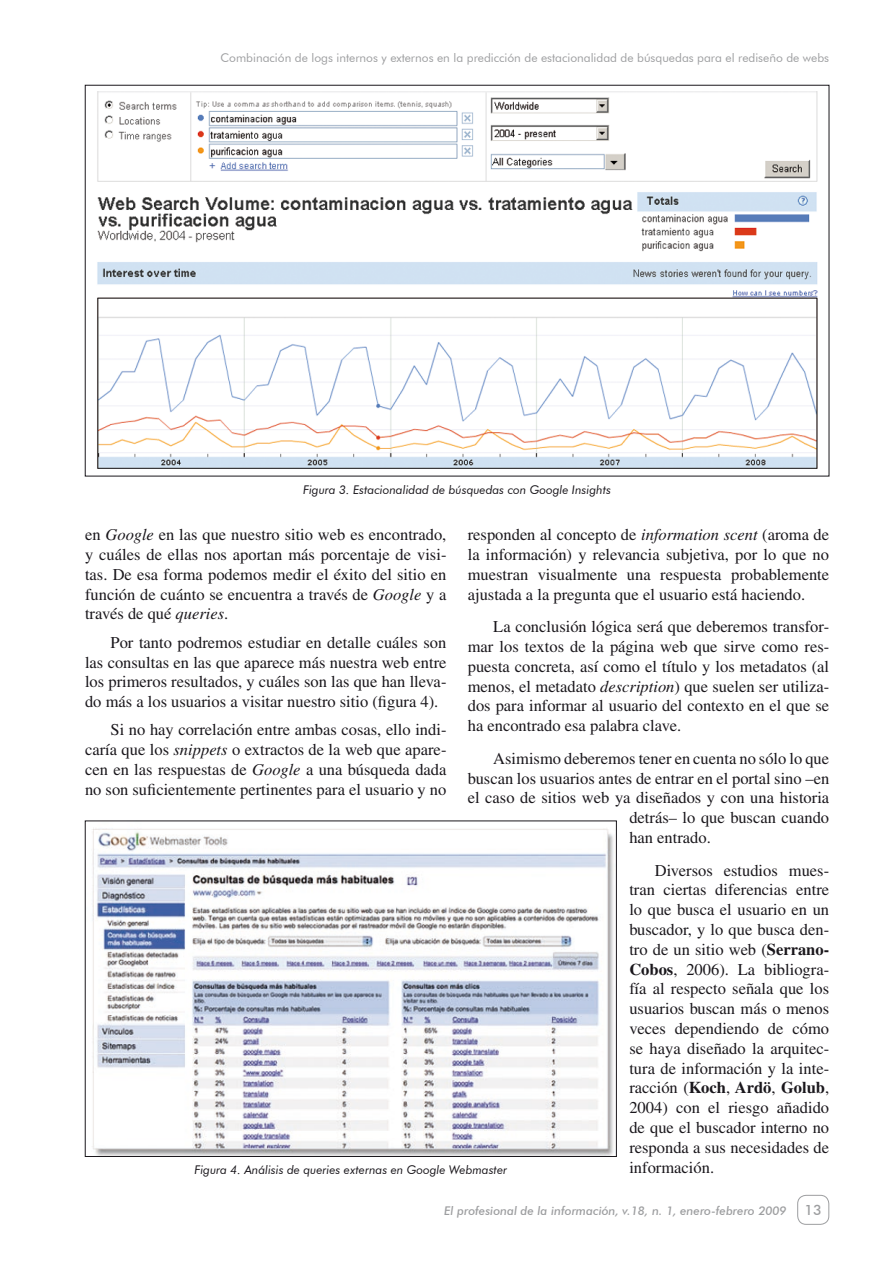
<style>
.page{position:relative;width:893px;height:1263px;background:#fff}
.page>*{position:absolute;margin:0;border:0;box-sizing:border-box;transform-origin:0 0}
.t1{font:16.5px/19.8px "Times";color:#1a171c;text-align:justify}
.t2{font:500 14.25px "Futura BT";color:#9d9ea0}
.t3{font:italic 12px "Futura BT";color:#1a171c}
.t4{font:12px "Futura BT";color:#9d9ea0}
.t5{font:italic 500 12px "Futura BT";color:#9d9ea0}
.s1{font-style:italic}
.s2{font-weight:700}
</style>
<div class="page">
<div style="left:797px;top:1195px;width:32px;height:30px;border:1px solid #9d9ea0;border-radius:9px"></div>
<img style="left:97px;top:91px;width:721px;height:378px">
<img style="left:92px;top:828px;width:522px;height:327px">
<p class="t4" style="left:221px;top:51px;width:610px">Combinación de logs internos y externos en la predicción de estacionalidad de búsquedas para el rediseño de webs</p>
<p class="t3" style="left:303px;top:482px;width:310px">Figura 3. Estacionalidad de búsquedas con Google Insights</p>
<p class="t1" style="left:85px;top:525px;width:363px">en <span class="s1">Google</span> en las que nuestro sitio web es encontrado, y cuáles de ellas nos aportan más porcentaje de visi&shy;tas. De esa forma podemos medir el éxito del sitio en función de cuánto se encuentra a través de <span class="s1">Google</span> y a través de qué <span class="s1">queries</span>.</p>
<p class="t1" style="left:85px;top:632px;width:363px;text-indent:26px">Por tanto podremos estudiar en detalle cuáles son las consultas en las que aparece más nuestra web entre los primeros resultados, y cuáles son las que han lleva&shy;do más a los usuarios a visitar nuestro sitio (figura 4).</p>
<p class="t1" style="left:85px;top:720px;width:363px;text-indent:26px">Si no hay correlación entre ambas cosas, ello indi&shy;caría que los <span class="s1">snippets</span> o extractos de la web que apare&shy;cen en las respuestas de <span class="s1">Google</span> a una búsqueda dada no son suficientemente pertinentes para el usuario y no</p>
<p class="t1" style="left:468px;top:525px;width:363px">responden al concepto de <span class="s1">information scent</span> (aroma de la información) y relevancia subjetiva, por lo que no muestran visualmente una respuesta probablemente ajustada a la pregunta que el usuario está haciendo.</p>
<p class="t1" style="left:468px;top:617px;width:363px;text-indent:26px">La conclusión lógica será que deberemos transfor&shy;mar los textos de la página web que sirve como res&shy;puesta concreta, así como el título y los metadatos (al menos, el metadato <span class="s1">description</span>) que suelen ser utiliza&shy;dos para informar al usuario del contexto en el que se ha encontrado esa palabra clave.</p>
<p class="t1" style="left:493px;top:748px;width:337px">Asimismo deberemos tener en cuenta no sólo lo que</p>
<p class="t1" style="left:468px;top:768px;width:363px">buscan los usuarios antes de entrar en el portal sino –en</p>
<p class="t1" style="left:468px;top:788px;width:363px">el caso de sitios web ya diseñados y con una historia</p>
<p class="t1" style="left:629px;top:808px;width:201px">detrás– lo que buscan cuando</p>
<p class="t1" style="left:629px;top:827px;width:83px">han entrado.</p>
<p class="t1" style="left:629px;top:860px;width:201px;text-indent:26px">Diversos estudios mues&shy;tran ciertas diferencias entre lo que busca el usuario en un buscador, y lo que busca den&shy;tro de un sitio web (<span class="s2">Serrano-Cobos</span>, 2006). La bibliogra&shy;fía al respecto señala que los usuarios buscan más o menos veces dependiendo de cómo se haya diseñado la arquitec&shy;tura de información y la inte&shy;racción (<span class="s2">Koch</span>, <span class="s2">Ardö</span>, <span class="s2">Golub</span>, 2004) con el riesgo añadido de que el buscador interno no responda a sus necesidades de información.</p>
<p class="t3" style="left:194px;top:1163px;width:314px">Figura 4. Análisis de queries externas en Google Webmaster</p>
<p class="t5" style="left:444px;top:1203px;width:344px">El profesional de la información, v.18, n. 1, enero-febrero 2009</p>
<p class="t2" style="left:805px;top:1201px;width:19px">13</p>
</div>
